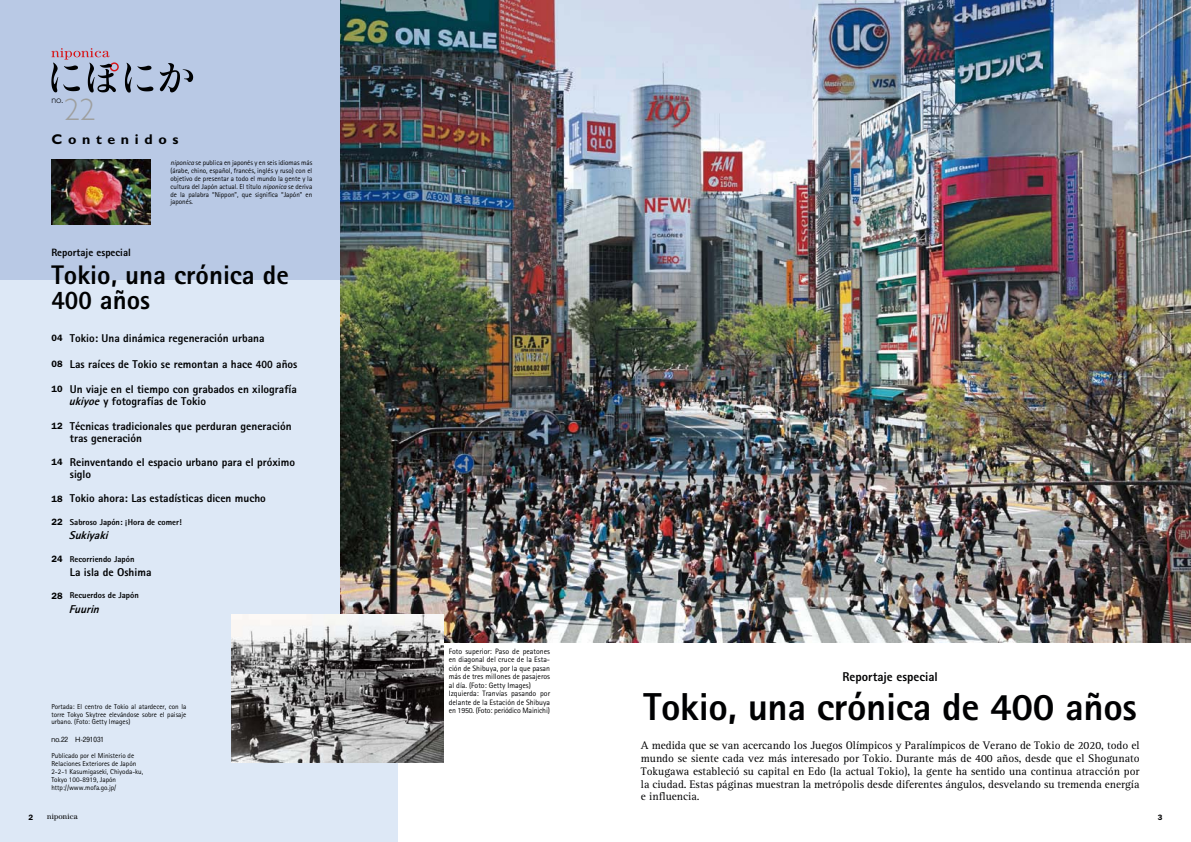
<style>
.page{position:relative;width:1191px;height:842px;background:#fff}
.page>*{position:absolute;margin:0;border:0;box-sizing:border-box;transform-origin:0 0}
.t1{font:800 39px "Rotis Sans Serif";letter-spacing:-.01em;color:#000102}
.t2{font:300 31.2px "Gill Sans";color:#9e9f9e}
.t3{font:800 26.9px/25.5px "Rotis Sans Serif";color:#000102}
.t4{font:700 14.2px "Gill Sans";letter-spacing:.4em;color:#000102}
.t5{font:800 12.8px "Rotis Sans Serif";color:#000102}
.t6{font:11.3px/12.8px "Rotis Serif";color:#000102;text-align:justify}
.t7{font:800 11.3px/12.3px "Rotis Sans Serif";color:#000102}
.t8{font:italic 800 11.3px "Rotis Sans Serif";color:#000102}
.t9{font:800 10.6px "Rotis Sans Serif";color:#000102}
.t10{font:300 9.9px "Gill Sans";color:#000102}
.t11{font:800 8.5px "Rotis Sans Serif";color:#000102}
.t12{font:7.8px/8.5px "Rotis Sans Serif";color:#000102}
.t13{font:7.8px "Century";letter-spacing:.015em;color:#000102}
.t14{font:600 7.8px "Franklin Gothic";color:#000102}
.t15{font:7.1px/7.8px "Rotis Sans Serif";color:#000102;text-align:justify}
.t16{font:7.1px "Gothic BBB Pr 6 N Medium 90 pv RKSJ H";color:#000102}
.s1{font-style:italic}
.s2{font-family:"Franklin Gothic";font-weight:600;font-size:9.2px}
</style>
<div class="page">
<div style="left:0;top:0;width:397px;height:281px;background:#b9c9e5"></div>
<div style="left:0;top:281px;width:397px;height:561px;background:#dde8f6"></div>
<img style="left:341px;top:0;width:850px;height:642px">
<img style="left:232px;top:614px;width:211px;height:148px">
<img style="left:51px;top:159px;width:100px;height:66px">
<svg style="left:51px;top:48px;width:142px;height:45px"></svg>
<h3 class="t10" style="left:51px;top:96px;width:13px">no.</h3>
<h3 class="t4" style="left:51px;top:134px;width:129px">Contenidos</h3>
<h2 class="t2" style="left:64px;top:98px;width:33px">22</h2>
<h3 class="t9" style="left:51px;top:249px;width:81px">Reportaje especial</h3>
<p class="t15" style="left:170px;top:160px;width:143px"><span class="s1">niponica</span> se publica en japonés y en seis idio mas más (árabe, chino, español, francés, inglés y ruso) con el objetivo de presentar a todo el mundo la gente y la cultura del Japón actual. El título <span class="s1">niponica</span> se deriva de la palabra “Nippon”, que significa “Japón” en japonés.</p>
<h3 class="t3" style="left:51px;top:264px;width:239px">Tokio, una crónica de<br>400 años</h3>
<h3 class="t7" style="left:51px;top:333px;width:215px"><span class="s2">04</span> Tokio: Una dinámica regeneración urbana</h3>
<h3 class="t7" style="left:51px;top:359px;width:247px"><span class="s2">08</span> Las raíces de Tokio se remontan a hace 400 años</h3>
<h3 class="t7" style="left:69px;top:384px;width:230px;text-indent:-17px"><span class="s2">10</span> Un viaje en el tiempo con grabados en xilografía <span class="s1">ukiyoe</span> y fotografías de Tokio</h3>
<h3 class="t7" style="left:70px;top:421px;width:223px;text-indent:-18px"><span class="s2">12</span> Técnicas tradicionales que perduran generación tras generación</h3>
<h3 class="t7" style="left:70px;top:457px;width:227px;text-indent:-18px"><span class="s2">14</span> Reinventando el espacio urbano para el próximo siglo</h3>
<h3 class="t7" style="left:51px;top:493px;width:216px"><span class="s2">18</span> Tokio ahora: Las estadísticas dicen mucho</h3>
<p class="t11" style="left:51px;top:519px;width:132px"><span class="s2">22</span> Sabroso Japón: ¡Hora de comer!</p>
<h3 class="t8" style="left:69px;top:531px;width:43px">Sukiyaki</h3>
<p class="t11" style="left:51px;top:556px;width:84px"><span class="s2">24</span> Recorriendo Japón</p>
<h3 class="t7" style="left:70px;top:567px;width:83px">La isla de Oshima</h3>
<p class="t11" style="left:51px;top:593px;width:89px"><span class="s2">28</span> Recuerdos de Japón</p>
<h3 class="t8" style="left:69px;top:605px;width:34px">Fuurin</h3>
<p class="t15" style="left:51px;top:703px;width:136px">Portada: El centro de Tokio al atardecer, con la torre Tokyo Skytree elevándose sobre el paisaje urbano. (Foto: Getty Images)</p>
<p class="t16" style="left:51px;top:737px;width:54px">no.22　H-291031</p>
<p class="t15" style="left:51px;top:753px;width:93px;text-align:left">Publicado por el Ministerio de<br>Relaciones Exteriores de Japón<br>2-2-1 Kasumigaseki, Chiyoda-ku,<br>Tokyo 100-8919, Japón http://www.mofa.go.jp/</p>
<p class="t12" style="left:449px;top:647px;width:103px">Foto superior: Paso de peatones en diagonal del cruce de la Esta&shy;ción de Shibuya, por la que pasan más de tres millones de pasajeros al día. (Foto: Getty Images)<br>Izquierda: Tranvías pasando por delante de la Estación de Shibuya en 1950. (Foto: periódico Mainichi)</p>
<h3 class="t5" style="left:842px;top:673px;width:97px">Reportaje especial</h3>
<h1 class="t1" style="left:643px;top:693px;width:495px">Tokio, una crónica de 400 años</h1>
<p class="t6" style="left:641px;top:740px;width:500px">A medida que se van acercando los Juegos Olímpicos y Paralímpicos de Verano de Tokio de 2020, todo el mundo se siente cada vez más interesado por Tokio. Durante más de 400 años, desde que el Shogunato Tokugawa estableció su capital en Edo (la actual Tokio), la gente ha sentido una continua atracción por la ciudad. Estas páginas muestran la metrópolis desde diferentes ángulos, desvelando su tremenda energía e influencia.</p>
<p class="t14" style="left:28px;top:815px;width:6px">2</p>
<p class="t13" style="left:47px;top:814px;width:32px">niponica</p>
<p class="t14" style="left:1158px;top:815px;width:6px">3</p>
</div>
